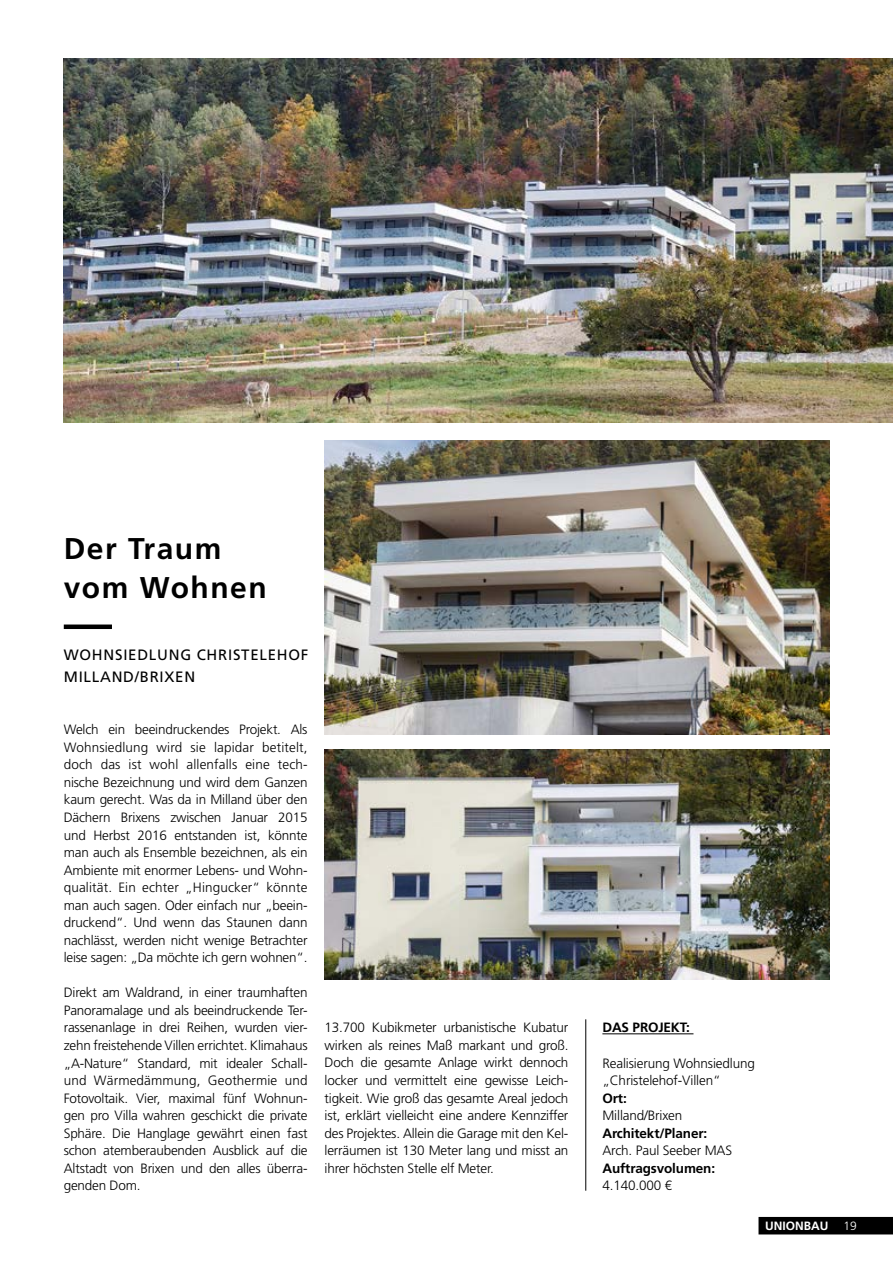
<style>
.page{position:relative;width:893px;height:1263px;background:#fff}
.page>*{position:absolute;margin:0;border:0;box-sizing:border-box;transform-origin:0 0}
.t1{font:700 30px/39.5px "Frutiger";letter-spacing:.05em;color:#000}
.t2{font:15px/21.9px "Frutiger";letter-spacing:.05em;color:#000}
.t3{font:300 13.5px/17.5px "Frutiger";letter-spacing:-.015em;color:#000;text-align:justify}
.t4{font:700 13.5px "Frutiger";letter-spacing:-.01em;color:#000}
.t5{font:700 12px "Frutiger";color:#fff}
.t6{font:300 12px "Frutiger";color:#fff}
</style>
<div class="page">
<div style="left:758px;top:1217px;width:135px;height:17px;background:#000"></div>
<img style="left:64px;top:59px;width:829px;height:364px">
<img style="left:325px;top:440px;width:504px;height:294px">
<img style="left:325px;top:750px;width:504px;height:230px">
<div style="left:64px;top:624px;width:48px;height:5px;background:#000"></div>
<hr style="left:602px;top:1033px;width:91px;height:1px;background:#000">
<hr style="left:585px;top:1019px;width:1px;height:172px;background:#000">
<h1 class="t1" style="left:64px;top:529px;width:204px">Der Traum vom Wohnen</h1>
<p class="t2" style="left:64px;top:644px;width:246px">WOHNSIEDLUNG CHRISTELEHOF<br>MILLAND/BRIXEN</p>
<p class="t3" style="left:64px;top:721px;width:245px">Welch ein beeindruckendes Projekt. Als Wohnsiedlung wird sie lapidar betitelt, doch das ist wohl allenfalls eine tech&shy;nische Bezeichnung und wird dem Ganzen kaum gerecht. Was da in Milland über den Dächern Brixens zwischen Januar 2015 und Herbst 2016 entstanden ist, könnte man auch als Ensemble bezeichnen, als ein Ambiente mit enormer Lebens- und Wohn&shy;qualität. Ein echter „Hingucker“ könnte man auch sagen. Oder einfach nur „beein&shy;druckend“. Und wenn das Staunen dann nachlässt, werden nicht wenige Betrachter leise sagen: „Da möchte ich gern wohnen“.</p>
<p class="t3" style="left:64px;top:984px;width:245px">Direkt am Waldrand, in einer traumhaften Panoramalage und als beeindruckende Ter&shy;rassenanlage in drei Reihen, wurden vier&shy;zehn freistehende Villen errichtet. Klimahaus „A-Nature“ Standard, mit idealer Schall&shy;und Wärmedämmung, Geothermie und Fotovoltaik. Vier, maximal fünf Wohnun&shy;gen pro Villa wahren geschickt die private Sphäre. Die Hanglage gewährt einen fast schon atemberaubenden Ausblick auf die Altstadt von Brixen und den alles überra&shy;genden Dom.</p>
<p class="t3" style="left:325px;top:1019px;width:245px">13.700 Kubikmeter urbanistische Kubatur wirken als reines Maß markant und groß.<br>Doch die gesamte Anlage wirkt dennoch locker und vermittelt eine gewisse Leich&shy;tigkeit. Wie groß das gesamte Areal jedoch ist, erklärt vielleicht eine andere Kennziffer des Projektes. Allein die Garage mit den Kel&shy;lerräumen ist 130 Meter lang und misst an ihrer höchsten Stelle elf Meter.</p>
<p class="t4" style="left:602px;top:1020px;width:89px">DAS PROJEKT:</p>
<p class="t3" style="left:602px;top:1054px;width:154px">Realisierung Wohnsiedlung „Christelehof-Villen“</p>
<p class="t4" style="left:602px;top:1090px;width:26px">Ort:</p>
<p class="t3" style="left:602px;top:1107px;width:82px">Milland/Brixen</p>
<p class="t4" style="left:602px;top:1125px;width:106px">Architekt/Planer:</p>
<p class="t3" style="left:602px;top:1142px;width:131px">Arch. Paul Seeber MAS</p>
<p class="t4" style="left:602px;top:1160px;width:114px">Auftragsvolumen:</p>
<p class="t3" style="left:602px;top:1177px;width:71px">4.140.000 €</p>
<p class="t5" style="left:765px;top:1218px;width:65px">UNIONBAU</p>
<p class="t6" style="left:843px;top:1219px;width:15px">19</p>
</div>
